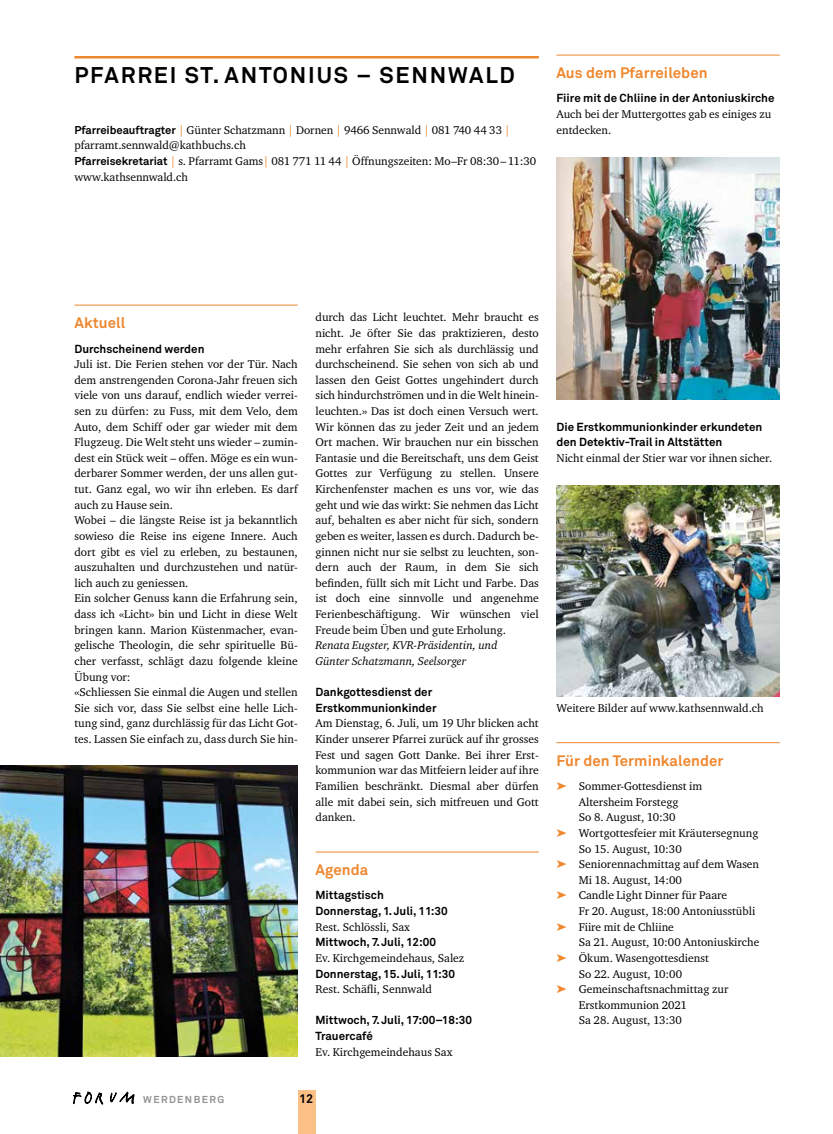
<style>
.page{position:relative;width:833px;height:1134px;background:#fff}
.page>*{position:absolute;margin:0;border:0;box-sizing:border-box;transform-origin:0 0}
.t1{font:700 22.5px "Akkurat";letter-spacing:.08em;color:#000}
.t2{font:700 15px "Akkurat";letter-spacing:.005em;color:#ee872e}
.t3{font:700 12.5px "Akkurat";color:#000}
.t4{font:11.5px/15.6px "Charter ITC";color:#000}
.t5{font:700 11.5px/15.6px "Akkurat";color:#000}
.t6{font:italic 11.5px/15.6px "Charter ITC";color:#000}
.t7{font:700 10px "Akkurat";letter-spacing:.14em;color:#949290}
.s1{font-family:"Akkurat";font-weight:700;font-size:11.25px}
.s2{color:#ee872e}
</style>
<div class="page">
<svg style="left:110px;top:1092px;width:24px;height:11px"></svg>
<svg style="left:73px;top:1092px;width:30px;height:12px"></svg>
<div style="left:298px;top:1090px;width:17px;height:44px;background:#fac085"></div>
<hr style="left:74px;top:56px;width:465px;height:2px;background:#ee872e">
<hr style="left:74px;top:305px;width:224px;height:1px;background:#ee872e">
<hr style="left:315px;top:852px;width:224px;height:1px;background:#ee872e">
<hr style="left:556px;top:55px;width:223px;height:1px;background:#ee872e">
<hr style="left:556px;top:742px;width:223px;height:1px;background:#ee872e">
<img style="left:0;top:765px;width:298px;height:291px">
<img style="left:556px;top:157px;width:224px;height:242px">
<img style="left:556px;top:485px;width:224px;height:211px">
<h1 class="t1" style="left:74px;top:61px;width:442px">PFARREI ST. ANTONIUS – SENNWALD</h1>
<p class="t4" style="left:74px;top:122px;width:463px"><span class="s1">Pfarreibeauftragter</span> <span class="s2">|</span> Günter Schatzmann <span class="s2">|</span> Dornen <span class="s2">|</span> 9466 Sennwald <span class="s2">|</span> 081 740 44 33 <span class="s2">| </span>pfarramt.sennwald@kathbuchs.ch<br><span class="s1">Pfarreisekretariat</span> <span class="s2">|</span> s. Pfarramt Gams<span class="s2">|</span> 081 771 11 44 <span class="s2">|</span> Öffnungszeiten: Mo–Fr 08:30–11:30 www.kathsennwald.ch</p>
<h2 class="t2" style="left:556px;top:63px;width:153px">Aus dem Pfarreileben</h2>
<p class="t5" style="left:556px;top:90px;width:219px">Fiire mit de Chliine in der Antoniuskirche</p>
<p class="t4" style="left:556px;top:106px;width:216px">Auch bei der Muttergottes gab es einiges zu entdecken.</p>
<h2 class="t2" style="left:74px;top:313px;width:52px">Aktuell</h2>
<p class="t5" style="left:74px;top:340px;width:132px">Durchscheinend werden</p>
<p class="t4" style="left:74px;top:356px;width:225px">Juli ist. Die Ferien stehen vor der Tür. Nach dem anstrengenden Corona-Jahr freuen sich viele von uns darauf, endlich wieder verrei&shy;sen zu dürfen: zu Fuss, mit dem Velo, dem Auto, dem Schiff oder gar wieder mit dem Flugzeug. Die Welt steht uns wieder – zumin&shy;dest ein Stück weit – offen. Möge es ein wun&shy;derbarer Sommer werden, der uns allen gut&shy;tut. Ganz egal, wo wir ihn erleben. Es darf auch zu Hause sein.<br>Wobei – die längste Reise ist ja bekanntlich sowieso die Reise ins eigene Innere. Auch dort gibt es viel zu erleben, zu bestaunen, auszuhalten und durchzustehen und natür&shy;lich auch zu geniessen.<br>Ein solcher Genuss kann die Erfahrung sein, dass ich «Licht» bin und Licht in diese Welt bringen kann. Marion Küstenmacher, evan&shy;gelische Theologin, die sehr spirituelle Bü&shy;cher verfasst, schlägt dazu folgende kleine Übung vor:<br>«Schliessen Sie einmal die Augen und stellen Sie sich vor, dass Sie selbst eine helle Lich&shy;tung sind, ganz durchlässig für das Licht Got&shy;tes. Lassen Sie einfach zu, dass durch Sie hin-</p>
<p class="t4" style="left:315px;top:309px;width:225px;text-align:justify">durch das Licht leuchtet. Mehr braucht es nicht. Je öfter Sie das praktizieren, desto mehr erfahren Sie sich als durchlässig und durchscheinend. Sie sehen von sich ab und lassen den Geist Gottes ungehindert durch sich hindurchströmen und in die Welt hinein&shy;leuchten.» Das ist doch einen Versuch wert.<br>Wir können das zu jeder Zeit und an jedem Ort machen. Wir brauchen nur ein bisschen Fantasie und die Bereitschaft, uns dem Geist Gottes zur Verfügung zu stellen. Unsere Kirchenfenster machen es uns vor, wie das geht und wie das wirkt: Sie nehmen das Licht auf, behalten es aber nicht für sich, sondern geben es weiter, lassen es durch. Dadurch be&shy;ginnen nicht nur sie selbst zu leuchten, son&shy;dern auch der Raum, in dem Sie sich befinden, füllt sich mit Licht und Farbe. Das ist doch eine sinnvolle und angenehme Ferienbeschäftigung. Wir wünschen viel Freude beim Üben und gute Erholung.</p>
<p class="t6" style="left:315px;top:637px;width:183px">Renata Eugster, KVR-Präsidentin, und<br>Günter Schatzmann, Seelsorger</p>
<p class="t5" style="left:315px;top:684px;width:123px">Dankgottesdienst der<br>Erstkommunionkinder</p>
<p class="t4" style="left:315px;top:715px;width:225px;text-align:justify">Am Dienstag, 6. Juli, um 19 Uhr blicken acht Kinder unserer Pfarrei zurück auf ihr grosses Fest und sagen Gott Danke. Bei ihrer Erst&shy;kommunion war das Mitfeiern leider auf ihre Familien beschränkt. Diesmal aber dürfen alle mit dabei sein, sich mitfreuen und Gott danken.</p>
<h2 class="t2" style="left:315px;top:860px;width:54px">Agenda</h2>
<p class="t5" style="left:315px;top:887px;width:134px">Mittagstisch<br>Donnerstag, 1. Juli, 11:30</p>
<p class="t4" style="left:315px;top:919px;width:96px">Rest. Schlössli, Sax</p>
<p class="t5" style="left:315px;top:934px;width:122px">Mittwoch, 7. Juli, 12:00</p>
<p class="t4" style="left:315px;top:950px;width:150px">Ev. Kirchgemeindehaus, Salez</p>
<p class="t5" style="left:315px;top:965px;width:141px">Donnerstag, 15. Juli, 11:30</p>
<p class="t4" style="left:315px;top:981px;width:118px">Rest. Schäfli, Sennwald</p>
<p class="t5" style="left:315px;top:1012px;width:158px">Mittwoch, 7. Juli, 17:00–18:30<br>Trauercafé</p>
<p class="t4" style="left:315px;top:1044px;width:139px">Ev. Kirchgemeindehaus Sax</p>
<p class="t7" style="left:143px;top:1093px;width:82px">WERDENBERG</p>
<p class="t3" style="left:299px;top:1090px;width:16px">12</p>
<p class="t5" style="left:556px;top:419px;width:207px">Die Erstkommunionkinder erkundeten den Detektiv-Trail in Altstätten</p>
<p class="t4" style="left:556px;top:450px;width:217px">Nicht einmal der Stier war vor ihnen sicher.</p>
<p class="t4" style="left:556px;top:700px;width:209px">Weitere Bilder auf www.kathsennwald.ch</p>
<h2 class="t2" style="left:556px;top:751px;width:168px">Für den Terminkalender</h2>
<p class="t4" style="left:556px;top:778px;width:147px"><span class="s2">➤</span> Sommer-Gottesdienst im</p>
<p class="t4" style="left:579px;top:794px;width:101px">Altersheim Forstegg</p>
<p class="t4" style="left:579px;top:809px;width:98px">So 8. August, 10:30</p>
<p class="t4" style="left:556px;top:825px;width:203px"><span class="s2">➤</span> Wortgottesfeier mit Kräutersegnung</p>
<p class="t4" style="left:579px;top:840px;width:104px">So 15. August, 10:30</p>
<p class="t4" style="left:556px;top:856px;width:204px"><span class="s2">➤</span> Seniorennachmittag auf dem Wasen</p>
<p class="t4" style="left:579px;top:872px;width:105px">Mi 18. August, 14:00</p>
<p class="t4" style="left:556px;top:887px;width:172px"><span class="s2">➤</span> Candle Light Dinner für Paare</p>
<p class="t4" style="left:579px;top:903px;width:178px">Fr 20. August, 18:00 Antoniusstübli</p>
<p class="t4" style="left:556px;top:919px;width:119px"><span class="s2">➤</span> Fiire mit de Chliine</p>
<p class="t4" style="left:579px;top:934px;width:182px">Sa 21. August, 10:00 Antoniuskirche</p>
<p class="t4" style="left:556px;top:950px;width:154px"><span class="s2">➤</span> Ökum. Wasengottesdienst</p>
<p class="t4" style="left:579px;top:965px;width:105px">So 22. August, 10:00</p>
<p class="t4" style="left:556px;top:981px;width:173px"><span class="s2">➤</span> Gemeinschaftsnachmittag zur</p>
<p class="t4" style="left:579px;top:997px;width:110px">Erstkommunion 2021</p>
<p class="t4" style="left:579px;top:1012px;width:105px">Sa 28. August, 13:30</p>
</div>
